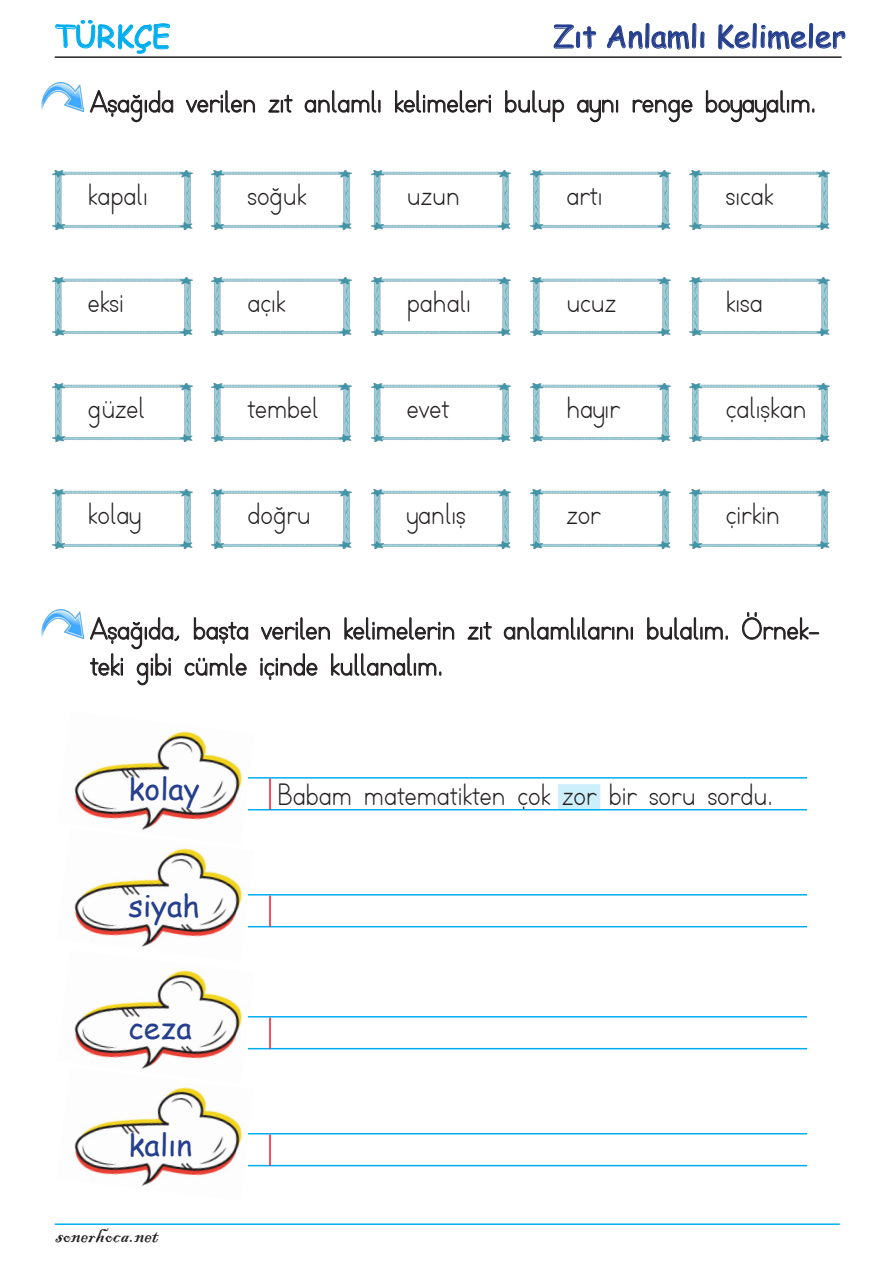
<style>
.page{position:relative;width:893px;height:1263px;background:#fff}
.page>*{position:absolute;margin:0;border:0;box-sizing:border-box;transform-origin:0 0}
.t1{font:30px/36px "TTKB Dik Temel Abece";color:#231f20}
.t2{font:30px "Comic Sans MS";color:#253f8e}
.t3{font:30px "Comic Sans MS";color:#00aeef}
.t4{font:24px "Blackadder ITC";color:#231f20}
</style>
<div class="page">
<hr style="left:55px;top:56px;width:787px;height:2px;background:#231f20">
<svg style="left:553px;top:24px;width:43px;height:25px"></svg>
<svg style="left:607px;top:23px;width:98px;height:27px"></svg>
<svg style="left:718px;top:23px;width:128px;height:27px"></svg>
<svg style="left:55px;top:20px;width:115px;height:34px"></svg>
<hr style="left:55px;top:1223px;width:785px;height:2px;background:#00aeef">
<svg style="left:90px;top:90px;width:84px;height:32px"></svg>
<svg style="left:186px;top:90px;width:69px;height:23px"></svg>
<svg style="left:268px;top:94px;width:25px;height:19px"></svg>
<svg style="left:304px;top:90px;width:77px;height:23px"></svg>
<svg style="left:395px;top:90px;width:96px;height:23px"></svg>
<svg style="left:505px;top:90px;width:59px;height:32px"></svg>
<svg style="left:577px;top:99px;width:41px;height:23px"></svg>
<svg style="left:632px;top:99px;width:61px;height:23px"></svg>
<svg style="left:706px;top:90px;width:109px;height:32px"></svg>
<svg style="left:261px;top:617px;width:69px;height:23px"></svg>
<svg style="left:344px;top:617px;width:111px;height:23px"></svg>
<svg style="left:467px;top:621px;width:25px;height:19px"></svg>
<svg style="left:504px;top:617px;width:129px;height:23px"></svg>
<svg style="left:647px;top:617px;width:81px;height:23px"></svg>
<svg style="left:742px;top:612px;width:78px;height:28px"></svg>
<svg style="left:90px;top:617px;width:158px;height:68px"></svg>
<svg style="left:260px;top:653px;width:58px;height:27px"></svg>
<svg style="left:331px;top:653px;width:111px;height:23px"></svg>
<img style="left:42px;top:82px;width:42px;height:30px">
<img style="left:42px;top:609px;width:42px;height:30px">
<img style="left:52px;top:171px;width:140px;height:58px">
<img style="left:52px;top:277px;width:140px;height:59px">
<img style="left:52px;top:383px;width:140px;height:59px">
<img style="left:52px;top:490px;width:140px;height:58px">
<img style="left:212px;top:171px;width:139px;height:58px">
<img style="left:212px;top:277px;width:139px;height:59px">
<img style="left:212px;top:383px;width:139px;height:59px">
<img style="left:212px;top:490px;width:139px;height:58px">
<img style="left:371px;top:171px;width:140px;height:58px">
<img style="left:371px;top:277px;width:140px;height:59px">
<img style="left:371px;top:383px;width:140px;height:59px">
<img style="left:371px;top:490px;width:140px;height:58px">
<img style="left:530px;top:171px;width:140px;height:58px">
<img style="left:530px;top:277px;width:140px;height:59px">
<img style="left:530px;top:383px;width:140px;height:59px">
<img style="left:530px;top:490px;width:140px;height:58px">
<img style="left:690px;top:171px;width:140px;height:58px">
<img style="left:690px;top:277px;width:140px;height:59px">
<img style="left:690px;top:383px;width:140px;height:59px">
<img style="left:690px;top:490px;width:140px;height:58px">
<img style="left:74px;top:731px;width:180px;height:97px">
<img style="left:74px;top:970px;width:180px;height:97px">
<img style="left:74px;top:828px;width:180px;height:119px">
<img style="left:74px;top:1067px;width:180px;height:119px">
<hr style="left:248px;top:809px;width:559px;height:1px;background:#00aeef">
<hr style="left:248px;top:1048px;width:559px;height:1px;background:#00aeef">
<hr style="left:248px;top:926px;width:559px;height:1px;background:#00aeef">
<hr style="left:248px;top:1165px;width:559px;height:1px;background:#00aeef">
<hr style="left:248px;top:777px;width:559px;height:2px;background:#00aeef">
<hr style="left:248px;top:1016px;width:559px;height:1px;background:#00aeef">
<hr style="left:248px;top:894px;width:559px;height:1px;background:#00aeef">
<hr style="left:248px;top:1133px;width:559px;height:1px;background:#00aeef">
<hr style="left:269px;top:779px;width:2px;height:31px;background:#ee1d23">
<hr style="left:269px;top:1017px;width:2px;height:32px;background:#ee1d23">
<hr style="left:269px;top:895px;width:2px;height:32px;background:#ee1d23">
<hr style="left:269px;top:1134px;width:2px;height:31px;background:#ee1d23">
<div style="left:558px;top:784px;width:42px;height:26px;background:#cdeffb"></div>
<p class="t3" style="left:54px;top:14px;width:118px">TÜRKÇE</p>
<p class="t2" style="left:553px;top:14px;width:294px">Zıt Anlamlı Kelimeler</p>
<p class="t1" style="left:90px;top:85px;width:727px">Aşağıda verilen zıt anlamlı kelimeleri bulup aynı renge boyayalım.</p>
<p class="t1" style="left:88px;top:178px;width:61px">kapalı</p>
<p class="t1" style="left:247px;top:178px;width:61px">soğuk</p>
<p class="t1" style="left:407px;top:178px;width:55px">uzun</p>
<p class="t1" style="left:566px;top:178px;width:38px">artı</p>
<p class="t1" style="left:726px;top:178px;width:49px">sıcak</p>
<p class="t1" style="left:88px;top:284px;width:37px">eksi</p>
<p class="t1" style="left:247px;top:284px;width:39px">açık</p>
<p class="t1" style="left:407px;top:284px;width:66px">pahalı</p>
<p class="t1" style="left:566px;top:284px;width:51px">ucuz</p>
<p class="t1" style="left:726px;top:284px;width:38px">kısa</p>
<p class="t1" style="left:88px;top:390px;width:58px">güzel</p>
<p class="t1" style="left:247px;top:390px;width:73px">tembel</p>
<p class="t1" style="left:407px;top:390px;width:44px">evet</p>
<p class="t1" style="left:566px;top:390px;width:55px">hayır</p>
<p class="t1" style="left:726px;top:390px;width:82px">çalışkan</p>
<p class="t1" style="left:88px;top:497px;width:55px">kolay</p>
<p class="t1" style="left:247px;top:497px;width:65px">doğru</p>
<p class="t1" style="left:407px;top:497px;width:60px">yanlış</p>
<p class="t1" style="left:566px;top:497px;width:36px">zor</p>
<p class="t1" style="left:726px;top:497px;width:56px">çirkin</p>
<p class="t1" style="left:90px;top:612px;width:731px">Aşağıda, başta verilen kelimelerin zıt anlamlılarını bulalım. Örnek&shy;teki gibi cümle içinde kullanalım.</p>
<p class="t2" style="left:128px;top:767px;width:73px">kolay</p>
<p class="t2" style="left:128px;top:884px;width:73px">siyah</p>
<p class="t2" style="left:128px;top:1006px;width:65px">ceza</p>
<p class="t2" style="left:128px;top:1123px;width:65px">kalın</p>
<p class="t4" style="left:55px;top:1220px;width:104px">sonerhoca.net</p>
<p class="t1" style="left:278px;top:778px;width:496px">Babam matematikten çok zor bir soru sordu.</p>
</div>
